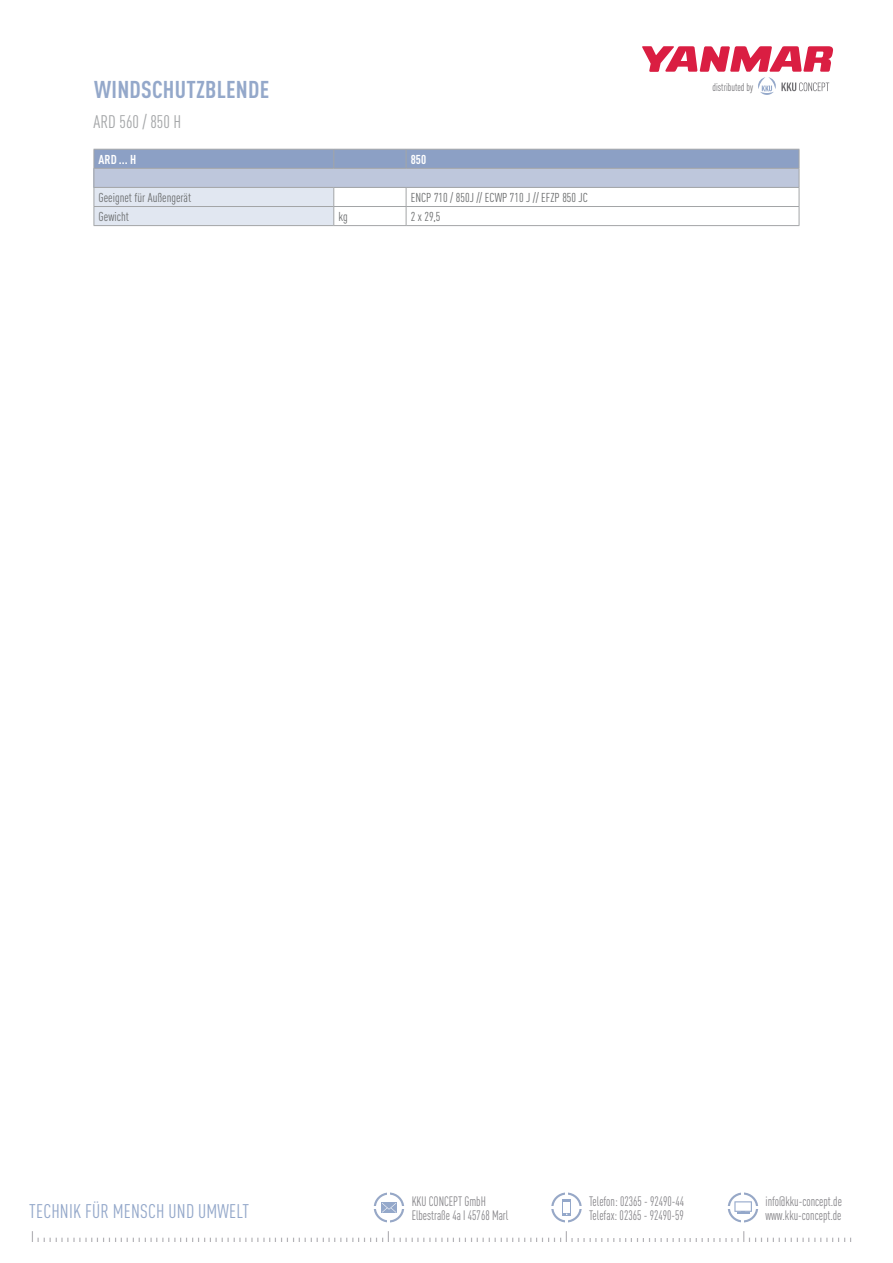
<style>
.page{position:relative;width:893px;height:1263px;background:#fff}
.page>*{position:absolute;margin:0;border:0;box-sizing:border-box;transform-origin:0 0}
.t1{font:700 condensed 24px "DINOT";letter-spacing:.01em;color:#94a8ca}
.t2{font:condensed 19.5px "DINOT";letter-spacing:.01em;color:#94a8ca}
.t3{font:condensed 18px "DINOT";color:#a3a5a7}
.t4{font:condensed 13.5px/13.5px "DINOT";color:#848387;scale:.89 1}
.t5{font:condensed 12.75px "DINOT";color:#696b6c}
.t6{font:700 condensed 12.75px "DINOT";color:#fff}
.t7{font:condensed 11.1px "DINOT";color:#717074;scale:.89 1}
</style>
<div class="page">
<svg style="left:642px;top:46px;width:191px;height:49px"></svg>
<svg style="left:31px;top:1192px;width:821px;height:50px"></svg>
<svg style="left:94px;top:149px;width:706px;height:77px"></svg>
<hr style="left:94px;top:187px;width:240px;height:1px;background:#a3a5a7">
<hr style="left:334px;top:187px;width:72px;height:1px;background:#a3a5a7">
<hr style="left:406px;top:187px;width:393px;height:1px;background:#a3a5a7">
<h1 class="t1" style="left:94px;top:75px;width:177px">WINDSCHUTZBLENDE</h1>
<h3 class="t3" style="left:94px;top:112px;width:89px">ARD 560 / 850 H</h3>
<p class="t6" style="left:99px;top:151px;width:39px">ARD ... H</p>
<p class="t6" style="left:411px;top:151px;width:17px">850</p>
<p class="t5" style="left:99px;top:190px;width:94px">Geeignet für Außengerät</p>
<p class="t5" style="left:411px;top:190px;width:179px">ENCP 710 / 850J // ECWP 710 J // EFZP 850 JC</p>
<p class="t5" style="left:99px;top:209px;width:32px">Gewicht</p>
<p class="t5" style="left:338px;top:209px;width:11px">kg</p>
<p class="t5" style="left:411px;top:209px;width:31px">2 x 29,5</p>
<p class="t7" style="left:713px;top:81px;width:47px">distributed by</p>
<p class="t4" style="left:412px;top:1194px;width:110px">KKU CONCEPT GmbH<br>Elbestraße 4a I 45768 Marl</p>
<p class="t4" style="left:589px;top:1194px;width:108px">Telefon: 02365 - 92490-44</p>
<h2 class="t2" style="left:29px;top:1200px;width:221px">TECHNIK FÜR MENSCH UND UMWELT</h2>
<p class="t4" style="left:589px;top:1208px;width:108px">Telefax: 02365 - 92490-59</p>
<p class="t4" style="left:765px;top:1194px;width:87px">info@kku-concept.de www.kku-concept.de</p>
</div>
